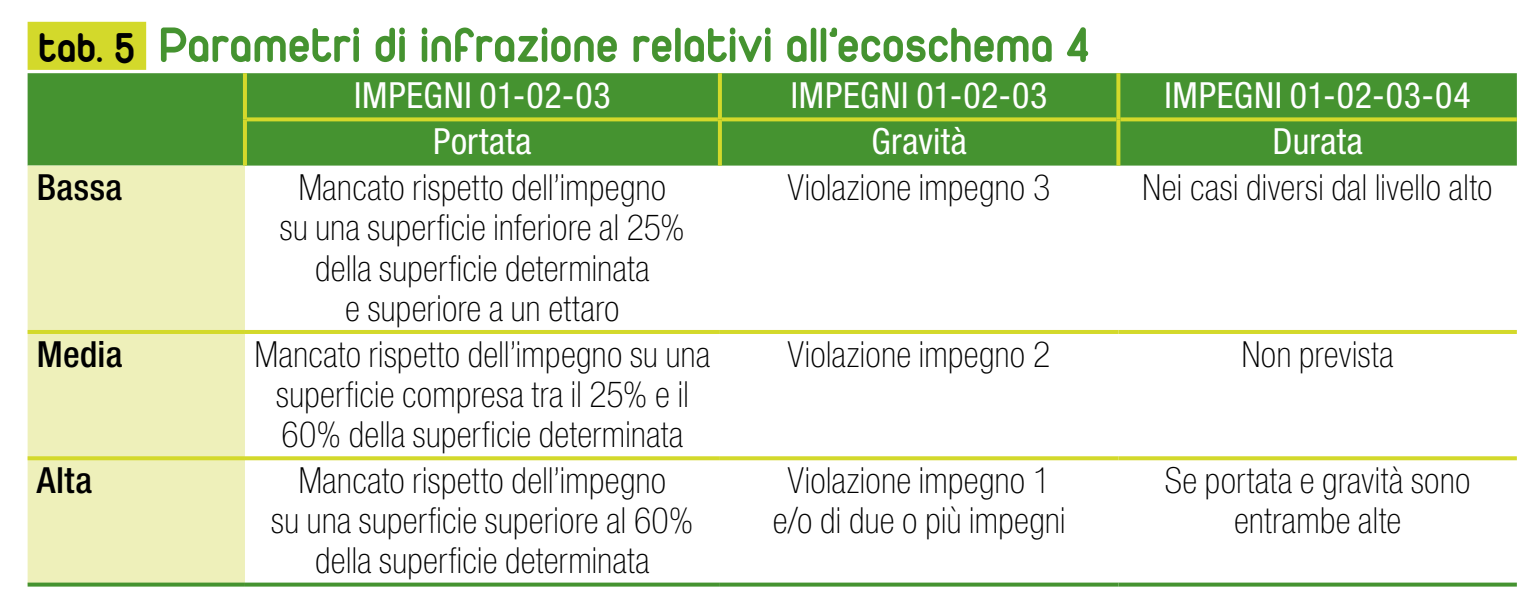
<style>
.page{position:relative;width:1537px;height:608px;background:#fff}
.page>*{position:absolute;margin:0;border:0;box-sizing:border-box;transform-origin:0 0}
.t1{font:700 52px "Duepuntozero";letter-spacing:.015em;color:#459330}
.tev_TABELLA_testo{font:100 condensed 36px/40px "Helvetica Neue LT Std";letter-spacing:.01em;color:#000;text-align:center}
.t2{font:condensed 36px "Helvetica Neue LT Std";letter-spacing:.02em;color:#fff}
.tev_TABELLA_testo-2{font:500 condensed 36px "Helvetica Neue LT Std";letter-spacing:.015em;color:#000}
.s1{font-size:44px;color:#000}
</style>
<div class="page">
<div style="left:28px;top:73px;width:1489px;height:92px;background:#459330"></div>
<div style="left:28px;top:165px;width:217px;height:417px;background:#eef0ba"></div>
<svg style="left:28px;top:329px;width:217px;height:4px"></svg>
<svg style="left:245px;top:330px;width:475px;height:3px"></svg>
<svg style="left:720px;top:330px;width:398px;height:3px"></svg>
<svg style="left:1118px;top:330px;width:399px;height:3px"></svg>
<svg style="left:28px;top:456px;width:217px;height:4px"></svg>
<svg style="left:245px;top:456px;width:475px;height:4px;background:#d6db39"></svg>
<svg style="left:720px;top:456px;width:398px;height:4px;background:#d6db39"></svg>
<svg style="left:1118px;top:456px;width:399px;height:4px;background:#d6db39"></svg>
<svg style="left:247px;top:117px;width:471px;height:4px;background:#c4d12b"></svg>
<svg style="left:722px;top:117px;width:394px;height:4px;background:#c4d22b"></svg>
<svg style="left:1120px;top:117px;width:397px;height:4px;background:#c4d12b"></svg>
<svg style="left:28px;top:582px;width:217px;height:4px"></svg>
<svg style="left:245px;top:582px;width:475px;height:4px;background:#60a34e"></svg>
<svg style="left:720px;top:582px;width:398px;height:4px;background:#60a34e"></svg>
<svg style="left:1118px;top:582px;width:399px;height:4px;background:#60a34e"></svg>
<hr style="left:243px;top:73px;width:4px;height:46px;background:#d3d92b">
<hr style="left:718px;top:73px;width:4px;height:46px;background:#d3d92b">
<svg style="left:1116px;top:73px;width:4px;height:46px"></svg>
<hr style="left:243px;top:119px;width:4px;height:46px;background:#d3d92b">
<hr style="left:718px;top:119px;width:4px;height:46px;background:#d3d92b">
<svg style="left:1116px;top:119px;width:4px;height:46px"></svg>
<div style="left:28px;top:22px;width:118px;height:48px;background:#d3d92b"></div>
<p class="t1" style="left:39px;top:16px;width:1052px"><span class="s1">tab. 5</span> Parametri di infrazione relativi all’ecoschema 4</p>
<p class="t2" style="left:354px;top:74px;width:258px">IMPEGNI 01-02-03</p>
<p class="t2" style="left:791px;top:74px;width:258px">IMPEGNI 01-02-03</p>
<p class="t2" style="left:1164px;top:74px;width:308px">IMPEGNI 01-02-03-04</p>
<p class="t2" style="left:433px;top:120px;width:100px">Portata</p>
<p class="t2" style="left:871px;top:120px;width:97px">Gravità</p>
<p class="t2" style="left:1272px;top:120px;width:92px">Durata</p>
<p class="tev_TABELLA_testo-2" style="left:37px;top:166px;width:87px">Bassa</p>
<p class="tev_TABELLA_testo" style="left:299px;top:167px;width:369px">Mancato rispetto dell’impegno</p>
<p class="tev_TABELLA_testo" style="left:280px;top:207px;width:406px">su una superficie inferiore al 25% della superficie determinata</p>
<p class="tev_TABELLA_testo" style="left:345px;top:287px;width:276px">e superiore a un ettaro</p>
<p class="tev_TABELLA_testo" style="left:788px;top:167px;width:264px">Violazione impegno 3</p>
<p class="tev_TABELLA_testo" style="left:1143px;top:167px;width:351px">Nei casi diversi dal livello alto</p>
<p class="tev_TABELLA_testo-2" style="left:37px;top:332px;width:87px">Media</p>
<p class="tev_TABELLA_testo" style="left:255px;top:333px;width:457px">Mancato rispetto dell’impegno su una superficie compresa tra il 25% e il<br>60% della superficie determinata</p>
<p class="tev_TABELLA_testo" style="left:788px;top:333px;width:264px">Violazione impegno 2</p>
<p class="tev_TABELLA_testo" style="left:1242px;top:333px;width:153px">Non prevista</p>
<p class="tev_TABELLA_testo-2" style="left:37px;top:458px;width:57px">Alta</p>
<p class="tev_TABELLA_testo" style="left:299px;top:459px;width:369px">Mancato rispetto dell’impegno</p>
<p class="tev_TABELLA_testo" style="left:271px;top:499px;width:424px">su una superficie superiore al 60% della superficie determinata</p>
<p class="tev_TABELLA_testo" style="left:1165px;top:459px;width:307px">Se portata e gravità sono entrambe alte</p>
<p class="tev_TABELLA_testo" style="left:788px;top:459px;width:264px">Violazione impegno 1</p>
<p class="tev_TABELLA_testo" style="left:773px;top:499px;width:294px">e/o di due o più impegni</p>
</div>
